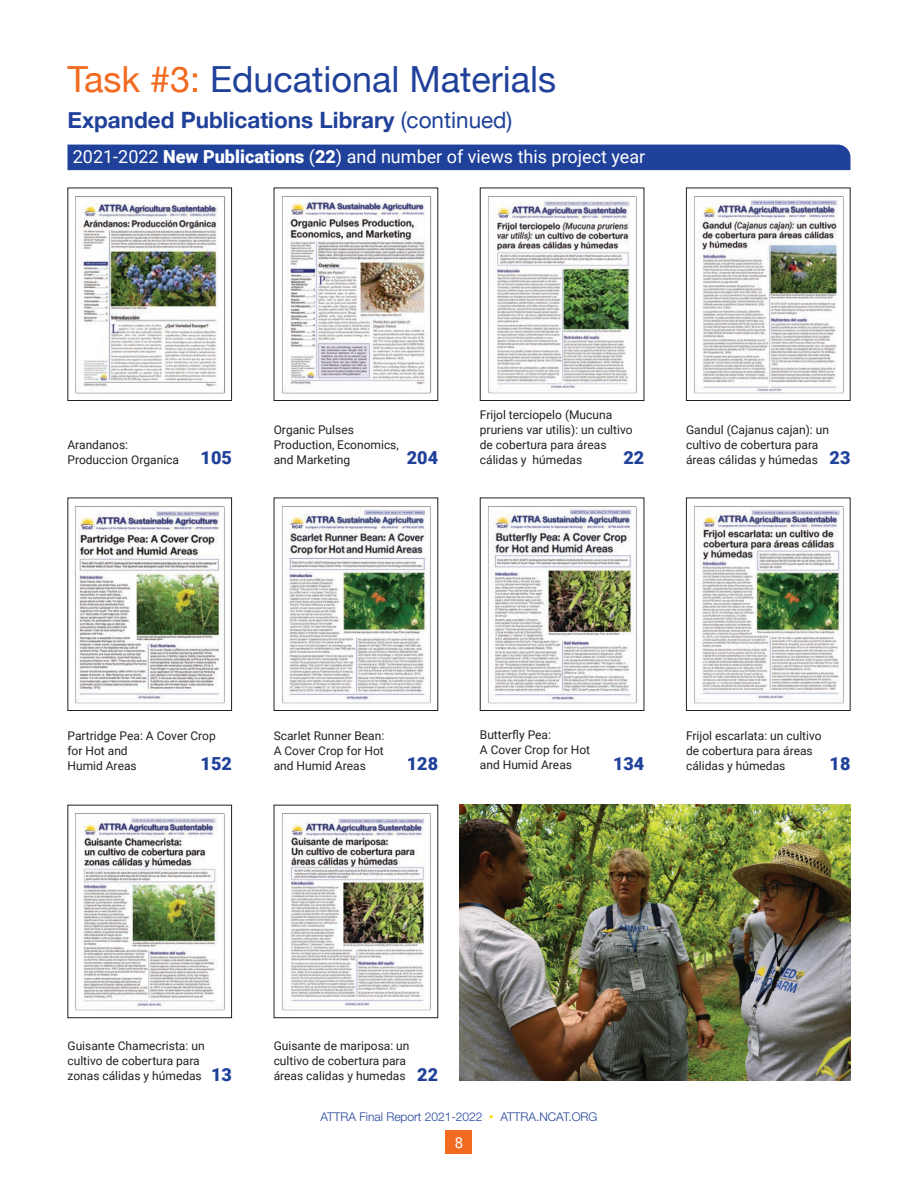
<style>
.page{position:relative;width:918px;height:1188px;background:#fff}
.page>*{position:absolute;margin:0;border:0;box-sizing:border-box;transform-origin:0 0}
.t1{font:36px "Helvetica Neue";color:#20419a}
.t2{font:700 22.5px "Helvetica Neue";color:#20419a}
.t3{font:18px "Roboto";color:#fff}
.t4{font:900 18px "Roboto";color:#20419a}
.t5{font:15px "Roboto";color:#fff}
.t6{font:12px/15px "Roboto";color:#231f20}
.t7{font:300 12px "Helvetica Neue LT Std";color:#20419a}
.s1{color:#f36a21}
.s2{font-weight:400}
.s3{font-weight:900}
.s4{font-weight:900;font-size:18px;color:#20419a}
.s5{font-family:"Roboto";font-weight:900;color:#fed105}
</style>
<div class="page">
<div style="left:445px;top:1130px;width:27px;height:24px;background:#f36a21"></div>
<div style="left:68px;top:145px;width:783px;height:25px;background:#20419a"></div>
<img style="left:75px;top:196px;width:151px;height:198px">
<div style="left:68px;top:188px;width:164px;height:213px;border:1px solid #231f20"></div>
<img style="left:282px;top:196px;width:150px;height:198px">
<img style="left:488px;top:196px;width:149px;height:198px">
<img style="left:694px;top:196px;width:150px;height:198px">
<div style="left:686px;top:188px;width:165px;height:213px;border:1px solid #231f20"></div>
<img style="left:75px;top:506px;width:150px;height:198px">
<div style="left:68px;top:498px;width:164px;height:213px;border:1px solid #231f20"></div>
<img style="left:282px;top:506px;width:149px;height:198px">
<img style="left:488px;top:506px;width:149px;height:198px">
<img style="left:694px;top:506px;width:150px;height:198px">
<div style="left:686px;top:498px;width:165px;height:213px;border:1px solid #231f20"></div>
<img style="left:75px;top:813px;width:150px;height:198px">
<div style="left:68px;top:805px;width:164px;height:213px;border:1px solid #231f20"></div>
<img style="left:282px;top:813px;width:149px;height:198px">
<img style="left:459px;top:805px;width:391px;height:275px">
<h1 class="t1" style="left:68px;top:57px;width:490px"><span class="s1">Task #3:</span> Educational Materials</h1>
<h2 class="t2" style="left:68px;top:106px;width:446px">Expanded Publications Library <span class="s2">(continued)</span></h2>
<h3 class="t3" style="left:73px;top:144px;width:574px">2021-2022 <span class="s3">New Publications</span> (<span class="s3">22</span>) and number of views this project year</h3>
<p class="t6" style="left:68px;top:437px;width:166px">Arandanos:<br>Produccion Organica <span class="s4">105</span></p>
<p class="t6" style="left:274px;top:422px;width:127px">Organic Pulses<br>Production, Economics, and Marketing</p>
<h3 class="t4" style="left:407px;top:445px;width:33px">204</h3>
<p class="t6" style="left:480px;top:407px;width:154px">Frijol terciopelo (Mucuna pruriens var utilis): un cultivo de cobertura para áreas cálidas y húmedas</p>
<h3 class="t4" style="left:623px;top:445px;width:22px">22</h3>
<p class="t6" style="left:686px;top:422px;width:166px">Gandul (Cajanus cajan): un cultivo de cobertura para áreas cálidas y húmedas <span class="s4">23</span></p>
<p class="t6" style="left:68px;top:728px;width:150px">Partridge Pea: A Cover Crop for Hot and<br>Humid Areas</p>
<h3 class="t4" style="left:201px;top:751px;width:33px">152</h3>
<p class="t6" style="left:274px;top:728px;width:112px;text-align:justify">Scarlet Runner Bean:<br>A Cover Crop for Hot and Humid Areas</p>
<h3 class="t4" style="left:407px;top:751px;width:33px">128</h3>
<p class="t6" style="left:480px;top:727px;width:112px">Butterfly Pea:<br>A Cover Crop for Hot and Humid Areas</p>
<h3 class="t4" style="left:613px;top:751px;width:33px">134</h3>
<p class="t6" style="left:686px;top:728px;width:137px">Frijol escarlata: un cultivo de cobertura para áreas cálidas y húmedas</p>
<h3 class="t4" style="left:830px;top:751px;width:22px">18</h3>
<p class="t6" style="left:68px;top:1038px;width:166px">Guisante Chamecrista: un cultivo de cobertura para zonas cálidas y húmedas <span class="s4">13</span></p>
<p class="t6" style="left:274px;top:1038px;width:166px">Guisante de mariposa: un cultivo de cobertura para áreas calidas y humedas <span class="s4">22</span></p>
<p class="t7" style="left:320px;top:1109px;width:279px">ATTRA Final Report 2021-2022 <span class="s5">ꞏ</span> ATTRA.NCAT.ORG</p>
<p class="t5" style="left:455px;top:1132px;width:10px">8</p>
</div>
